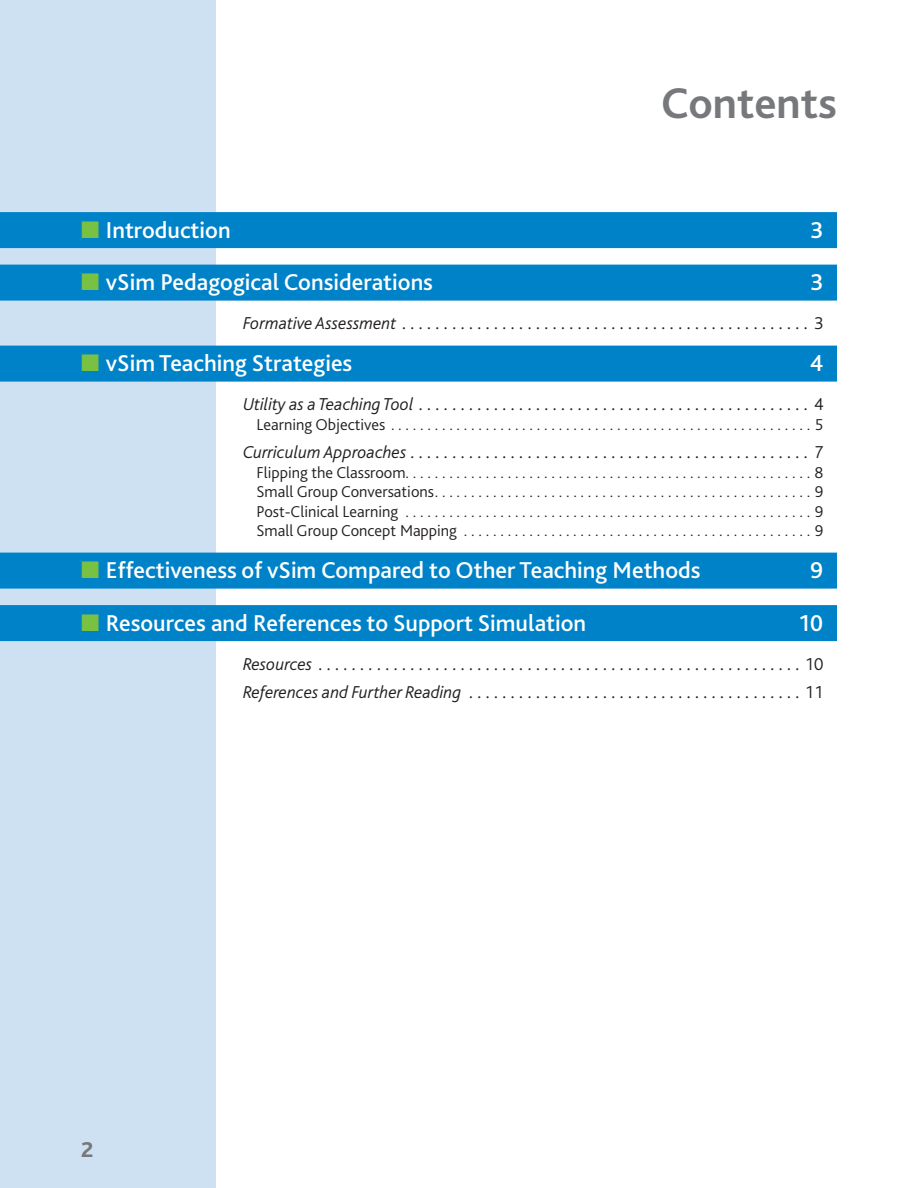
<style>
.page{position:relative;width:918px;height:1188px;background:#fff}
.page>*{position:absolute;margin:0;border:0;box-sizing:border-box;transform-origin:0 0}
.t1{font:700 45px "Bliss 2";color:#76787b}
.t2{font:500 24px "Bliss 2";color:#fff}
.t3{font:800 22.5px "Bliss 2";color:#76787b}
.t4{font:italic 300 18px/28.5px "Bliss";color:#231f20}
.t5{font:300 16.5px/19.5px "Bliss 2";color:#231f20;text-align:justify}
.s1{color:#79c142}
.s2{font-style:normal}
</style>
<div class="page">
<div style="left:0;top:0;width:216px;height:1188px;background:#cee1f3"></div>
<div style="left:0;top:212px;width:837px;height:36px;background:#0082c8"></div>
<div style="left:0;top:265px;width:837px;height:36px;background:#0082c8"></div>
<div style="left:0;top:346px;width:837px;height:36px;background:#0082c8"></div>
<div style="left:0;top:553px;width:837px;height:36px;background:#0082c8"></div>
<div style="left:0;top:605px;width:837px;height:36px;background:#0082c8"></div>
<h1 class="t1" style="left:661px;top:75px;width:178px">Contents</h1>
<h2 class="t2" style="left:81px;top:215px;width:151px"><span class="s1">■</span> Introduction</h2>
<h2 class="t2" style="left:810px;top:215px;width:15px">3</h2>
<h2 class="t2" style="left:81px;top:267px;width:354px"><span class="s1">■</span> vSim Pedagogical Considerations</h2>
<h2 class="t2" style="left:810px;top:267px;width:15px">3</h2>
<p class="t4" style="left:243px;top:309px;width:582px">Formative Assessment . . . . . . . . . . . . . . . . . . . . . . . . . . . . . . . . . . . . . . . . . . . . . . . . . <span class="s2">3</span></p>
<h2 class="t2" style="left:81px;top:348px;width:273px"><span class="s1">■</span> vSim Teaching Strategies</h2>
<h2 class="t2" style="left:810px;top:348px;width:15px">4</h2>
<p class="t4" style="left:243px;top:390px;width:582px">Utility as a Teaching Tool . . . . . . . . . . . . . . . . . . . . . . . . . . . . . . . . . . . . . . . . . . . . . . . <span class="s2">4</span></p>
<p class="t5" style="left:256px;top:414px;width:569px">Learning Objectives . . . . . . . . . . . . . . . . . . . . . . . . . . . . . . . . . . . . . . . . . . . . . . . . . . . . . . . . . . 5</p>
<p class="t4" style="left:243px;top:438px;width:582px">Curriculum Approaches . . . . . . . . . . . . . . . . . . . . . . . . . . . . . . . . . . . . . . . . . . . . . . . . <span class="s2">7</span></p>
<p class="t5" style="left:256px;top:462px;width:569px">Flipping the Classroom . . . . . . . . . . . . . . . . . . . . . . . . . . . . . . . . . . . . . . . . . . . . . . . . . . . . . . . . 8<br>Small Group Conversations . . . . . . . . . . . . . . . . . . . . . . . . . . . . . . . . . . . . . . . . . . . . . . . . . . . . 9<br>Post-Clinical Learning ........................................................9<br>Small Group Concept Mapping . . . . . . . . . . . . . . . . . . . . . . . . . . . . . . . . . . . . . . . . . . . . . . . . 9</p>
<h2 class="t2" style="left:81px;top:555px;width:621px"><span class="s1">■</span> Effectiveness of vSim Compared to Other Teaching Methods</h2>
<h2 class="t2" style="left:810px;top:555px;width:15px">9</h2>
<h2 class="t2" style="left:81px;top:608px;width:507px"><span class="s1">■</span> Resources and References to Support Simulation</h2>
<h2 class="t2" style="left:800px;top:608px;width:25px">10</h2>
<p class="t4" style="left:243px;top:650px;width:582px">Resources . . . . . . . . . . . . . . . . . . . . . . . . . . . . . . . . . . . . . . . . . . . . . . . . . . . . . . . . . . <span class="s2">10<br></span>References and Further Reading . . . . . . . . . . . . . . . . . . . . . . . . . . . . . . . . . . . . . . . . <span class="s2">11</span></p>
<h3 class="t3" style="left:81px;top:1135px;width:14px">2</h3>
</div>
